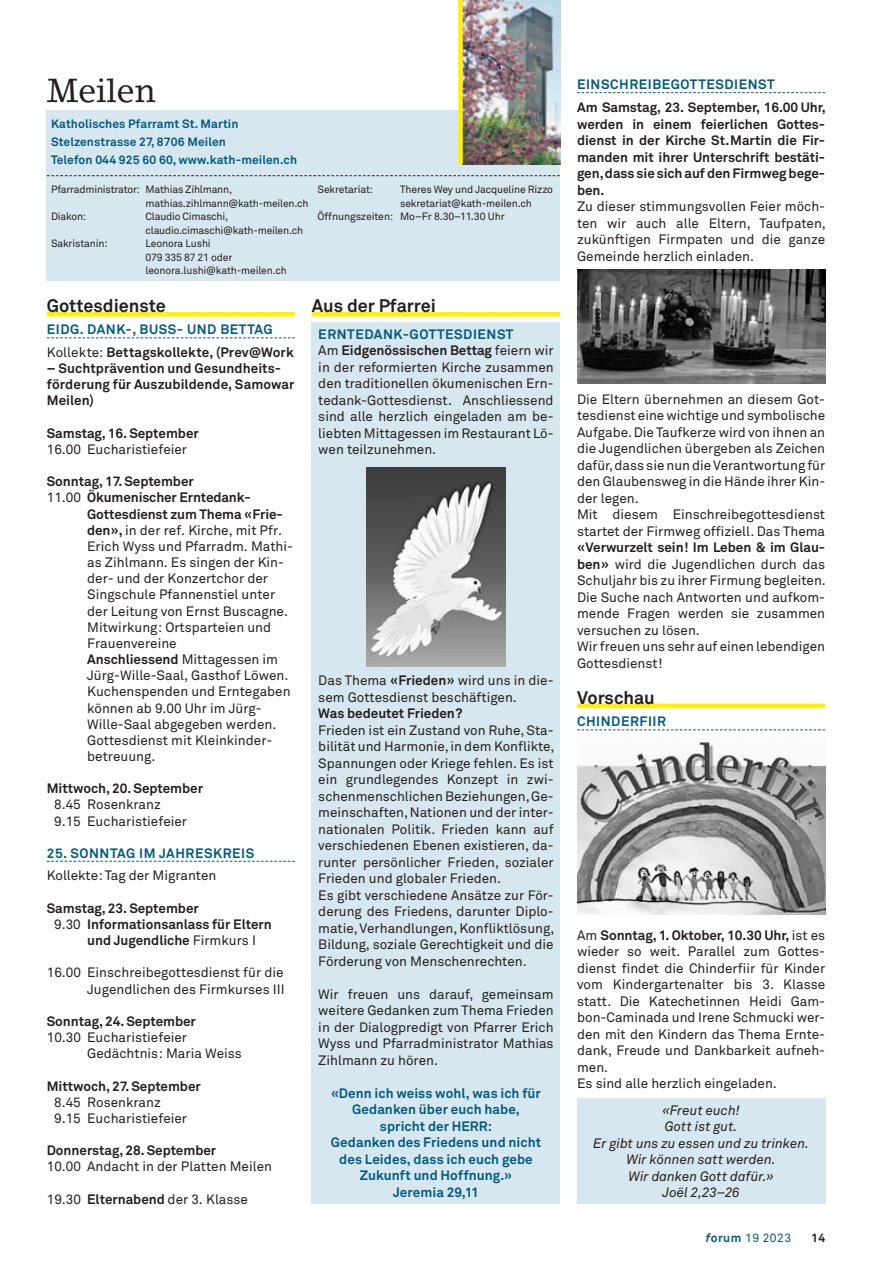
<style>
.page{position:relative;width:872px;height:1263px;background:#fff}
.page>*{position:absolute;margin:0;border:0;box-sizing:border-box;transform-origin:0 0}
.t1{font:33px "Lino Letter";letter-spacing:-.01em;color:#231f20}
.t2{font:700 18px "Akkurat Pro";color:#231f20}
.t3{font:13.5px/16.5px "Akkurat Pro";color:#231f20}
.t4{font:700 13.5px/16.5px "Akkurat Pro";letter-spacing:-.005em;color:#231f20}
.t5{font:700 13.5px/16.5px "Akkurat Pro";letter-spacing:.01em;color:#005b7f;text-align:center}
.t6{font:italic 13.5px/16.5px "Akkurat Pro";color:#231f20;text-align:center}
.t7{font:700 13.5px/22.5px "Akkurat Pro";letter-spacing:.015em;color:#231f20}
.t8{font:700 13.5px "Akkurat Pro";letter-spacing:.04em;color:#005b7f}
.t9{font:700 12px/18px "Akkurat Pro";letter-spacing:.01em;color:#005b7f}
.t10{font:12px "Akkurat Pro";letter-spacing:.04em;color:#005b7f}
.t11{font:700 12px "Akkurat Pro";color:#231f20}
.t12{font:10.5px/13.5px "Akkurat Pro";letter-spacing:-.02em;color:#231f20}
.s1{color:#005b7f}
.s2{font-weight:400}
.s3{font-weight:700}
.s4{font-weight:700;color:#005b7f}
.s5{font-weight:700;font-style:italic}
</style>
<div class="page">
<hr style="left:47px;top:312px;width:248px;height:4px;background:#fff101">
<svg style="left:47px;top:337px;width:248px;height:1px"></svg>
<svg style="left:47px;top:861px;width:248px;height:1px"></svg>
<hr style="left:312px;top:312px;width:248px;height:4px;background:#fff101">
<svg style="left:577px;top:92px;width:248px;height:1px"></svg>
<div style="left:47px;top:111px;width:513px;height:170px;background:#d6e7ef"></div>
<img style="left:463px;top:0;width:97px;height:164px">
<div style="left:458px;top:0;width:5px;height:164px;background:#fff101"></div>
<svg style="left:47px;top:175px;width:513px;height:1px"></svg>
<img style="left:577px;top:270px;width:248px;height:114px">
<img style="left:577px;top:739px;width:248px;height:176px">
<div style="left:312px;top:322px;width:248px;height:881px;background:#d6e7ef"></div>
<img style="left:366px;top:467px;width:140px;height:199px">
<hr style="left:577px;top:704px;width:248px;height:4px;background:#fff101">
<svg style="left:577px;top:729px;width:248px;height:1px"></svg>
<div style="left:577px;top:1097px;width:248px;height:106px;background:#d6e7ef"></div>
<h1 class="t1" style="left:47px;top:70px;width:110px">Meilen</h1>
<p class="t9" style="left:51px;top:115px;width:247px">Katholisches Pfarramt St. Martin<br>Stelzenstrasse 27, 8706 Meilen<br>Telefon 044 925 60 60, www.kath-meilen.ch</p>
<p class="t12" style="left:51px;top:183px;width:183px">Pfarradministrator: Mathias Zihlmann,</p>
<p class="t12" style="left:146px;top:196px;width:164px">mathias.zihlmann@kath-meilen.ch</p>
<p class="t12" style="left:51px;top:210px;width:37px">Diakon:</p>
<p class="t12" style="left:146px;top:210px;width:159px">Claudio Cimaschi, claudio.cimaschi@kath-meilen.ch</p>
<p class="t12" style="left:51px;top:237px;width:58px">Sakristanin:</p>
<p class="t12" style="left:146px;top:237px;width:143px">Leonora Lushi<br>079 335 87 21 oder leonora.lushi@kath-meilen.ch</p>
<p class="t12" style="left:317px;top:183px;width:57px">Sekretariat:</p>
<p class="t12" style="left:400px;top:183px;width:154px">Theres Wey und Jacqueline Rizzo</p>
<p class="t12" style="left:400px;top:197px;width:133px">sekretariat@kath-meilen.ch</p>
<p class="t12" style="left:317px;top:210px;width:189px">Öffnungszeiten: Mo–Fr 8.30–11.30 Uhr</p>
<h2 class="t2" style="left:47px;top:294px;width:121px">Gottesdienste</h2>
<p class="t7" style="left:47px;top:319px;width:248px"><span class="s1">EIDG. DANK-, BUSS- UND BETTAG<br></span><span class="s2">Kollekte:</span> Bettagskollekte, (Prev@Work</p>
<p class="t4" style="left:47px;top:360px;width:249px">– Suchtprävention und Gesundheits&shy;förderung für Auszubildende, Samowar<br>Meilen)</p>
<p class="t4" style="left:47px;top:425px;width:153px">Samstag, 16. September</p>
<p class="t3" style="left:47px;top:441px;width:142px">16.00 Eucharistiefeier</p>
<p class="t4" style="left:47px;top:473px;width:149px">Sonntag, 17. September</p>
<p class="t4" style="left:47px;top:490px;width:205px"><span class="s2">11.00</span> Ökumenischer Erntedank-</p>
<p class="t4" style="left:87px;top:506px;width:197px">Gottesdienst zum Thema «Frie-</p>
<p class="t3" style="left:87px;top:522px;width:196px"><span class="s3">den»,</span> in der ref. Kirche, mit Pfr.</p>
<p class="t3" style="left:87px;top:538px;width:207px">Erich Wyss und Pfarradm. Mathi-</p>
<p class="t3" style="left:87px;top:554px;width:198px">as Zihlmann. Es singen der Kin-</p>
<p class="t3" style="left:87px;top:571px;width:182px">der- und der Konzertchor der</p>
<p class="t3" style="left:87px;top:587px;width:189px">Singschule Pfannenstiel unter</p>
<p class="t3" style="left:87px;top:603px;width:202px">der Leitung von Ernst Buscagne.</p>
<p class="t3" style="left:87px;top:619px;width:185px">Mitwirkung: Ortsparteien und</p>
<p class="t3" style="left:87px;top:635px;width:91px">Frauenvereine</p>
<p class="t4" style="left:87px;top:651px;width:192px">Anschliessend <span class="s2">Mittagessen im</span></p>
<p class="t3" style="left:87px;top:668px;width:203px">Jürg-Wille-Saal, Gasthof Löwen.</p>
<p class="t3" style="left:87px;top:684px;width:205px">Kuchenspenden und Erntegaben</p>
<p class="t3" style="left:87px;top:700px;width:176px">können ab 9.00 Uhr im Jürg-</p>
<p class="t3" style="left:87px;top:716px;width:191px">Wille-Saal abgegeben werden.</p>
<p class="t3" style="left:87px;top:732px;width:185px">Gottesdienst mit Kleinkinder-</p>
<p class="t3" style="left:87px;top:748px;width:70px">betreuung.</p>
<p class="t4" style="left:47px;top:780px;width:158px">Mittwoch, 20. September</p>
<p class="t3" style="left:54px;top:797px;width:134px">8.45 Rosenkranz<br>9.15 Eucharistiefeier</p>
<p class="t8" style="left:47px;top:845px;width:209px">25. SONNTAG IM JAHRESKREIS</p>
<p class="t3" style="left:47px;top:868px;width:171px">Kollekte: Tag der Migranten</p>
<p class="t4" style="left:47px;top:900px;width:153px">Samstag, 23. September</p>
<p class="t4" style="left:54px;top:916px;width:219px"><span class="s2">9.30</span> Informationsanlass für Eltern</p>
<p class="t4" style="left:87px;top:932px;width:170px">und Jugendliche <span class="s2">Firmkurs I</span></p>
<p class="t3" style="left:47px;top:965px;width:239px;text-align:right">16.00 Einschreibegottesdienst für die<br>Jugendlichen des Firmkurses III</p>
<p class="t4" style="left:47px;top:1013px;width:151px">Sonntag, 24. September</p>
<p class="t3" style="left:87px;top:1029px;width:156px;text-indent:-40px">10.30 Eucharistiefeier<br>Gedächtnis: Maria Weiss</p>
<p class="t4" style="left:47px;top:1078px;width:156px">Mittwoch, 27. September</p>
<p class="t3" style="left:54px;top:1094px;width:134px">8.45 Rosenkranz<br>9.15 Eucharistiefeier</p>
<p class="t4" style="left:47px;top:1142px;width:171px">Donnerstag, 28. September</p>
<p class="t3" style="left:47px;top:1159px;width:227px">10.00 Andacht in der Platten Meilen</p>
<p class="t3" style="left:47px;top:1191px;width:203px">19.30 <span class="s3">Elternabend</span> der 3. Klasse</p>
<h2 class="t2" style="left:312px;top:294px;width:126px">Aus der Pfarrei</h2>
<p class="t3" style="left:318px;top:326px;width:237px"><span class="s4">ERNTEDANK-GOTTESDIENST<br></span>Am <span class="s3">Eidgenössischen Bettag</span> feiern wir in der reformierten Kirche zusammen den traditionellen ökumenischen Ern&shy;tedank-Gottesdienst. Anschliessend sind alle herzlich eingeladen am be&shy;liebten Mittagessen im Restaurant Lö&shy;wen teilzunehmen.</p>
<p class="t3" style="left:318px;top:673px;width:237px">Das Thema <span class="s3">«Frieden»</span> wird uns in die&shy;sem Gottesdienst beschäftigen.</p>
<p class="t4" style="left:318px;top:706px;width:146px">Was bedeutet Frieden?</p>
<p class="t3" style="left:318px;top:722px;width:237px">Frieden ist ein Zustand von Ruhe, Sta&shy;bilität und Harmonie, in dem Konflikte, Spannungen oder Kriege fehlen. Es ist ein grundlegendes Konzept in zwi&shy;schenmenschlichen Beziehungen, Ge&shy;meinschaften, Nationen und der inter&shy;nationalen Politik. Frieden kann auf verschiedenen Ebenen existieren, da&shy;runter persönlicher Frieden, sozialer Frieden und globaler Frieden.<br>Es gibt verschiedene Ansätze zur För&shy;derung des Friedens, darunter Diplo&shy;matie, Verhandlungen, Konfliktlösung, Bildung, soziale Gerechtigkeit und die Förderung von Menschenrechten.</p>
<p class="t3" style="left:318px;top:986px;width:237px;text-align:justify">Wir freuen uns darauf, gemeinsam weitere Gedanken zum Thema Frieden in der Dialogpredigt von Pfarrer Erich Wyss und Pfarradministrator Mathias Zihlmann zu hören.</p>
<p class="t5" style="left:331px;top:1085px;width:212px">«Denn ich weiss wohl, was ich für<br>Gedanken über euch habe, spricht der HERR:<br>Gedanken des Friedens und nicht des Leides, dass ich euch gebe<br>Zukunft und Hoffnung.»<br>Jeremia 29,11</p>
<p class="t8" style="left:577px;top:76px;width:199px">EINSCHREIBEGOTTESDIENST</p>
<p class="t4" style="left:577px;top:99px;width:250px;text-align:justify">Am Samstag, 23. September, 16.00 Uhr, werden in einem feierlichen Gottes&shy;dienst in der Kirche St.Martin die Fir&shy;manden mit ihrer Unterschrift bestäti&shy;gen, dass sie sich auf den Firmweg bege&shy;ben.</p>
<p class="t3" style="left:577px;top:199px;width:250px;text-align:justify">Zu dieser stimmungsvollen Feier möch&shy;ten wir auch alle Eltern, Taufpaten, zukünftigen Firmpaten und die ganze Gemeinde herzlich einladen.</p>
<p class="t3" style="left:577px;top:391px;width:250px">Die Eltern übernehmen an diesem Got&shy;tesdienst eine wichtige und symbolische Aufgabe. Die Taufkerze wird von ihnen an die Jugendlichen übergeben als Zeichen dafür, dass sie nun die Verantwortung für den Glaubensweg in die Hände ihrer Kin&shy;der legen.<br>Mit diesem Einschreibegottesdienst startet der Firmweg offiziell. Das Thema</p>
<p class="t3" style="left:577px;top:539px;width:250px"><span class="s3">«Verwurzelt sein! Im Leben &amp; im Glau&shy;ben»</span> wird die Jugendlichen durch das<br>Schuljahr bis zu ihrer Firmung begleiten.<br>Die Suche nach Antworten und aufkom&shy;mende Fragen werden sie zusammen versuchen zu lösen.<br>Wir freuen uns sehr auf einen lebendigen<br>Gottesdienst!</p>
<h2 class="t2" style="left:577px;top:686px;width:79px">Vorschau</h2>
<p class="t8" style="left:577px;top:713px;width:90px">CHINDERFIIR</p>
<p class="t3" style="left:577px;top:927px;width:250px">Am <span class="s3">Sonntag, 1. Oktober, 10.30 Uhr,</span> ist es wieder so weit. Parallel zum Gottes&shy;dienst findet die Chinderfiir für Kinder vom Kindergartenalter bis 3. Klasse statt. Die Katechetinnen Heidi Gam&shy;bon-Caminada und Irene Schmucki wer&shy;den mit den Kindern das Thema Ernte&shy;dank, Freude und Dankbarkeit aufneh&shy;men.<br>Es sind alle herzlich eingeladen.</p>
<p class="t6" style="left:593px;top:1102px;width:217px">«Freut euch!<br>Gott ist gut.<br>Er gibt uns zu essen und zu trinken.<br>Wir können satt werden.<br>Wir danken Gott dafür.»<br>Joël 2,23–26</p>
<p class="t10" style="left:705px;top:1231px;width:87px"><span class="s5">f</span><span class="s3">orum</span> 19 2023</p>
<p class="t11" style="left:811px;top:1231px;width:16px">14</p>
</div>
